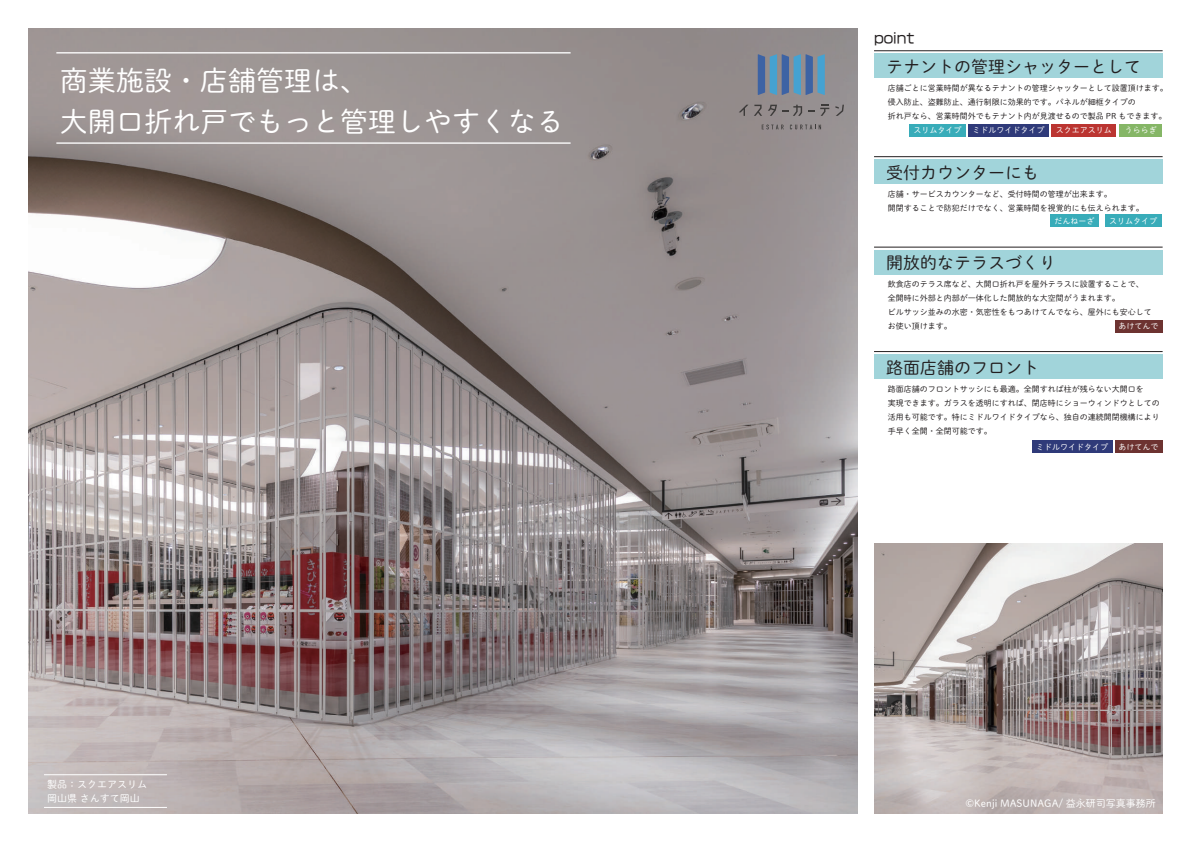
<style>
.page{position:relative;width:1191px;height:842px;background:#fff}
.page>*{position:absolute;margin:0;border:0;box-sizing:border-box;transform-origin:0 0}
.t1{font:28px/41px "DNP Shuei M Go Std L";color:#fff}
.t2{font:17px "DNP Shuei M Go Std L";color:#231f20}
.t3{font:14px "VDL Logo G Regular";color:#231f20}
.t4{font:10px/14px "DNP Shuei M Go Std L";color:#fff}
.t5{font:8px/14px "DNP Shuei M Go Std L";color:#231f20}
.t6{font:8px "DNP Shuei M Go Std L";color:#fff}
</style>
<div class="page">
<img style="left:874px;top:544px;width:288px;height:270px">
<img style="left:28px;top:28px;width:829px;height:786px">
<hr style="left:56px;top:52px;width:514px;height:1px;background:#fff">
<hr style="left:56px;top:142px;width:514px;height:2px;background:#fff">
<hr style="left:44px;top:774px;width:123px;height:1px;background:#fff">
<hr style="left:44px;top:807px;width:123px;height:1px;background:#fff">
<div style="left:874px;top:54px;width:288px;height:24px;background:#a1d4da"></div>
<hr style="left:874px;top:51px;width:288px;height:1px;background:#231f20">
<div style="left:874px;top:355px;width:288px;height:24px;background:#a1d4da"></div>
<hr style="left:874px;top:351px;width:288px;height:1px;background:#231f20">
<div style="left:874px;top:250px;width:288px;height:25px;background:#a1d4da"></div>
<hr style="left:874px;top:247px;width:288px;height:1px;background:#231f20">
<div style="left:874px;top:160px;width:288px;height:24px;background:#a1d4da"></div>
<hr style="left:874px;top:156px;width:288px;height:1px;background:#231f20">
<svg style="left:757px;top:54px;width:68px;height:41px;background:#6186a8"></svg>
<svg style="left:820px;top:105px;width:9px;height:11px"></svg>
<svg style="left:738px;top:105px;width:10px;height:11px"></svg>
<svg style="left:754px;top:105px;width:48px;height:11px"></svg>
<svg style="left:835px;top:105px;width:9px;height:11px"></svg>
<svg style="left:761px;top:125px;width:22px;height:4px"></svg>
<svg style="left:790px;top:125px;width:31px;height:4px"></svg>
<div style="left:1115px;top:320px;width:47px;height:12px;background:#6d3331"></div>
<div style="left:909px;top:124px;width:56px;height:12px;background:#38acb9"></div>
<div style="left:1051px;top:124px;width:64px;height:12px;background:#bb3531"></div>
<div style="left:968px;top:124px;width:80px;height:12px;background:#2f3a79"></div>
<div style="left:1050px;top:215px;width:49px;height:12px;background:#38acb9"></div>
<div style="left:1114px;top:441px;width:48px;height:12px;background:#6d3331"></div>
<div style="left:1032px;top:441px;width:80px;height:12px;background:#2f3a79"></div>
<div style="left:1119px;top:124px;width:43px;height:12px;background:#85b666"></div>
<div style="left:1104px;top:215px;width:57px;height:12px;background:#38acb9"></div>
<h1 class="t1" style="left:60px;top:59px;width:506px">商業施設・店舗管理は、<br>大開口折れ戸でもっと管理しやすくなる</h1>
<p class="t4" style="left:47px;top:777px;width:102px">製品：スクエアスリム岡山県 さんすて岡山</p>
<h3 class="t3" style="left:874px;top:28px;width:42px">point</h3>
<h2 class="t2" style="left:886px;top:54px;width:256px">テナントの管理シャッターとして</h2>
<p class="t5" style="left:887px;top:81px;width:281px">店舗ごとに営業時間が異なるテナントの管理シャッターとして設置頂けます。侵入防止、盗難防止、通行制限に効果的です。パネルが細框タイプの<br>折れ戸なら、営業時間外でもテナント内が見渡せるので製品 PR もできます。</p>
<p class="t6" style="left:913px;top:124px;width:49px">スリムタイプ</p>
<p class="t6" style="left:972px;top:124px;width:73px">ミドルワイドタイプ</p>
<p class="t6" style="left:1055px;top:124px;width:57px">スクエアスリム</p>
<p class="t6" style="left:1124px;top:124px;width:33px">うららぎ</p>
<h2 class="t2" style="left:886px;top:160px;width:155px">受付カウンターにも</h2>
<p class="t5" style="left:887px;top:187px;width:257px">店舗・サービスカウンターなど、受付時間の管理が出来ます。<br>開閉することで防犯だけでなく、営業時間を視覚的にも伝えられます。</p>
<p class="t6" style="left:1054px;top:215px;width:41px">だんねーざ</p>
<p class="t6" style="left:1109px;top:215px;width:49px">スリムタイプ</p>
<h2 class="t2" style="left:886px;top:251px;width:171px">開放的なテラスづくり</h2>
<p class="t5" style="left:887px;top:277px;width:265px">飲食店のテラス席など、大開口折れ戸を屋外テラスに設置することで、全開時に外部と内部が一体化した開放的な大空間がうまれます。<br>ビルサッシ並みの水密・気密性をもつあけてんでなら、屋外にも安心してお使い頂けます。</p>
<p class="t6" style="left:1118px;top:321px;width:41px">あけてんで</p>
<h2 class="t2" style="left:886px;top:355px;width:155px">路面店舗のフロント</h2>
<p class="t5" style="left:887px;top:381px;width:273px">路面店舗のフロントサッシにも最適。全開すれば柱が残らない大開口を<br>実現できます。ガラスを透明にすれば、閉店時にショーウィンドウとしての活用も可能です。特にミドルワイドタイプなら、独自の連続開閉機構により手早く全開・全閉可能です。</p>
<p class="t6" style="left:1036px;top:441px;width:73px">ミドルワイドタイプ</p>
<p class="t6" style="left:1118px;top:441px;width:41px">あけてんで</p>
<p class="t4" style="left:965px;top:796px;width:192px">©Kenji MASUNAGA/ 益永研司写真事務所</p>
</div>
